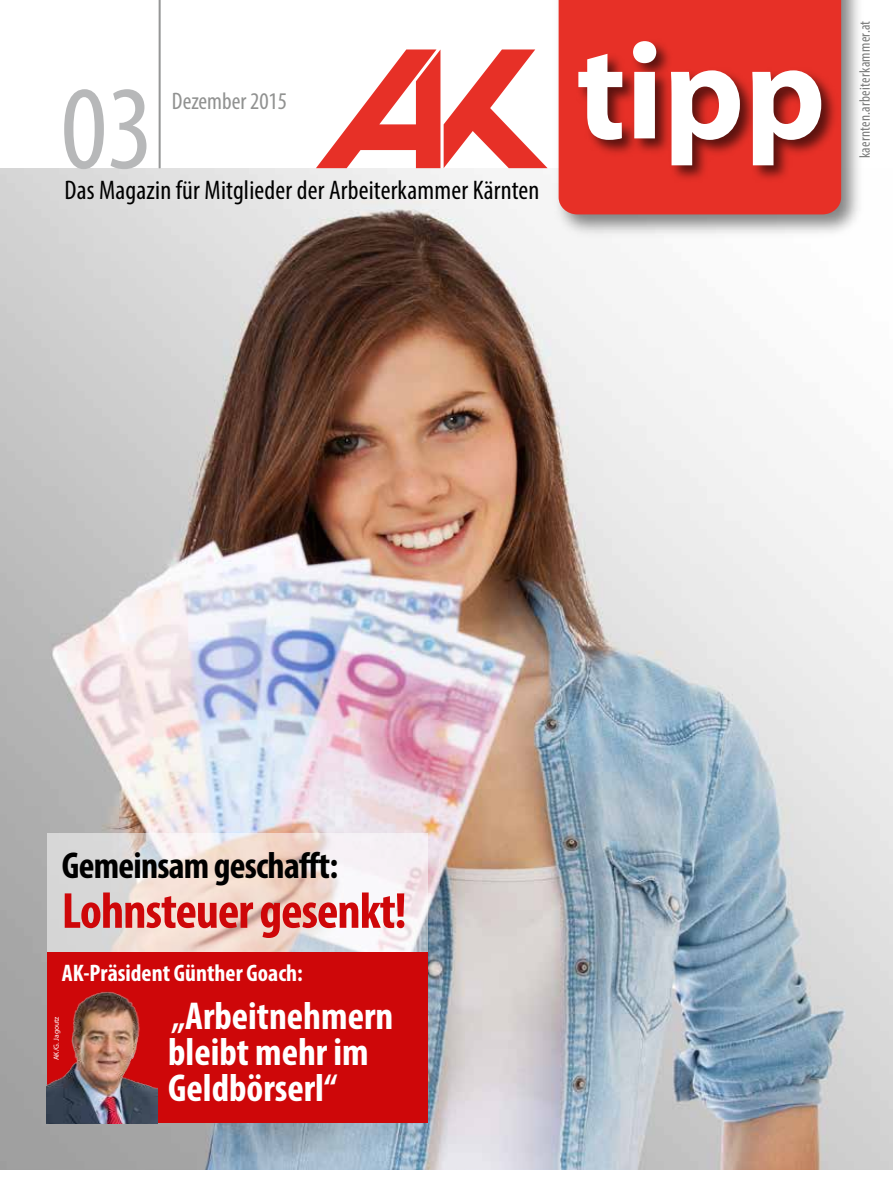
<style>
.page{position:relative;width:893px;height:1191px;background:#fff}
.page>*{position:absolute;margin:0;border:0;box-sizing:border-box;transform-origin:0 0}
.t1{font:700 136.05px "Myriad";color:#fff}
.t2{font:condensed 120px "Myriad Pro";color:#b7b8b9}
.t3{font:700 condensed 51px "Myriad Pro";letter-spacing:-.02em;color:#ce0709}
.t4{font:700 condensed 39px/36px "Myriad Pro";color:#fff}
.t5{font:700 condensed 37.5px "Myriad Pro";letter-spacing:-.02em;color:#000}
.t6{font:condensed 27px "Myriad Pro";letter-spacing:.005em;color:#000}
.t7{font:700 condensed 24px "Myriad Pro";color:#fff}
.t8{font:condensed 24px "Myriad Pro";color:#919291}
.t9{font:condensed 15px "Myriad Pro";letter-spacing:.02em;color:#7a7b7a}
.t10{font:7.5px "Myriad Pro";color:#fff}
</style>
<div class="page">
<img style="left:0;top:168px;width:893px;height:1001px">
<hr style="left:159px;top:0;width:2px;height:168px;background:#959696">
<svg style="left:47px;top:833px;width:381px;height:119px"></svg>
<div style="left:47px;top:952px;width:381px;height:171px;background:#ce0709"></div>
<img style="left:47px;top:991px;width:111px;height:132px">
<svg style="left:316px;top:49px;width:232px;height:119px"></svg>
<img style="left:548px;top:0;width:321px;height:242px">
<div style="left:559px;top:0;width:282px;height:214px;background:#e73027"></div>
<img style="left:570px;top:19px;width:290px;height:174px">
<h2 class="t2" style="left:61px;top:56px;width:94px">03</h2>
<p class="t8" style="left:172px;top:86px;width:117px">Dezember 2015</p>
<p class="t6" style="left:65px;top:174px;width:476px">Das Magazin für Mitglieder der Arbeiterkammer Kärnten</p>
<h1 class="t1" style="left:576px;top:23px;width:251px">tipp</h1>
<p class="t9" style="left:856px;top:158px;width:139px;rotate:-90deg">kaernten.arbeiterkammer.at</p>
<h3 class="t5" style="left:62px;top:842px;width:278px">Gemeinsam geschafft:</h3>
<h3 class="t3" style="left:62px;top:879px;width:346px">Lohnsteuer gesenkt!</h3>
<p class="t7" style="left:62px;top:957px;width:242px">AK-Präsident Günther Goach:</p>
<p class="t10" style="left:52px;top:1060px;width:45px;rotate:-90deg">AK/G. Jagoutz</p>
<h3 class="t4" style="left:168px;top:997px;width:227px">„Arbeitnehmern bleibt mehr im<br>Geldbörserl“</h3>
</div>
